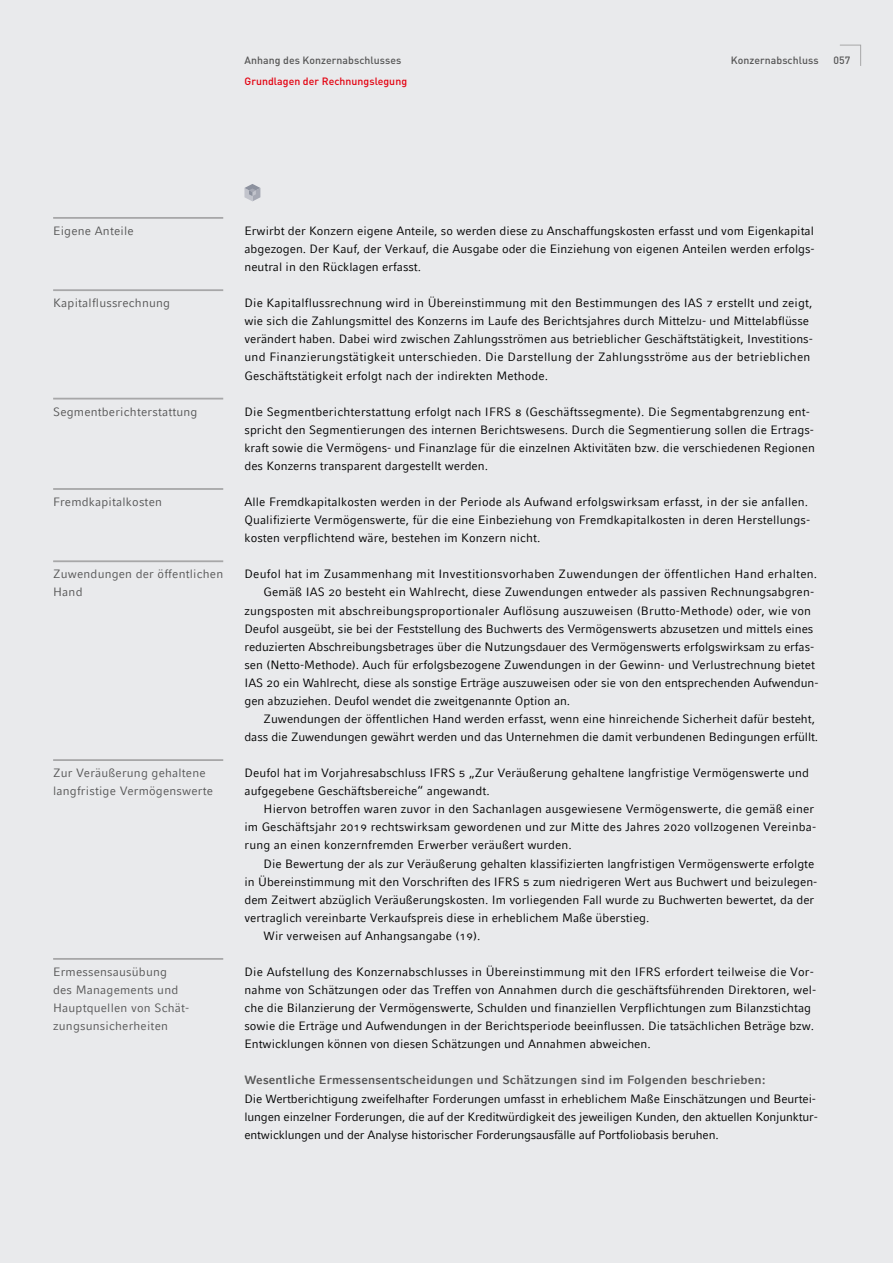
<style>
.page{position:relative;width:893px;height:1263px;background:#e9eaec}
.page>*{position:absolute;margin:0;border:0;box-sizing:border-box;transform-origin:0 0}
.t1{font:12px/18px "Compatil Fact LT Com";color:#000}
.t2{font:12px/18px "Compatil Fact LT Com";letter-spacing:.015em;color:#565656}
.t3{font:12px "Compatil Fact LT Com";letter-spacing:.02em;color:#000}
.t4{font:700 12px "Compatil Fact LT Com";letter-spacing:.015em;color:#565656}
.t5{font:500 10.5px "DINOT";letter-spacing:.005em;color:#565656}
.t6{font:500 10.5px "DINOT";letter-spacing:.005em;color:#e3000f}
.s1{font-family:"Compatil Fact LT Com Rg SC"}
</style>
<div class="page">
<svg style="left:244px;top:184px;width:16px;height:17px"></svg>
<hr style="left:53px;top:217px;width:170px;height:2px;background:#a7a7a8">
<hr style="left:53px;top:289px;width:170px;height:2px;background:#a7a7a8">
<hr style="left:53px;top:398px;width:170px;height:1px;background:#a7a7a8">
<hr style="left:53px;top:488px;width:170px;height:2px;background:#a7a7a8">
<hr style="left:53px;top:560px;width:170px;height:2px;background:#a7a7a8">
<hr style="left:53px;top:759px;width:170px;height:2px;background:#a7a7a8">
<hr style="left:53px;top:958px;width:170px;height:2px;background:#a7a7a8">
<svg style="left:840px;top:44px;width:21px;height:22px"></svg>
<p class="t5" style="left:244px;top:53px;width:158px">Anhang des Konzernabschlusses</p>
<p class="t5" style="left:731px;top:53px;width:89px">Konzernabschluss</p>
<p class="t5" style="left:833px;top:53px;width:18px">057</p>
<p class="t6" style="left:244px;top:74px;width:164px">Grundlagen der Rechnungslegung</p>
<p class="t2" style="left:53px;top:222px;width:82px">Eigene Anteile</p>
<p class="t2" style="left:53px;top:294px;width:118px">Kapitalflussrechnung</p>
<p class="t2" style="left:53px;top:403px;width:146px">Segmentberichterstattung</p>
<p class="t2" style="left:53px;top:493px;width:110px">Fremdkapitalkosten</p>
<p class="t2" style="left:53px;top:565px;width:172px">Zuwendungen der öffentlichen<br>Hand</p>
<p class="t2" style="left:53px;top:764px;width:161px">Zur Veräußerung gehaltene langfristige Vermögenswerte</p>
<p class="t2" style="left:53px;top:963px;width:136px">Ermessensausübung des Managements und<br>Hauptquellen von Schät&shy;zungsunsicherheiten</p>
<p class="t1" style="left:244px;top:222px;width:572px;text-align:justify">Erwirbt der Konzern eigene Anteile, so werden diese zu Anschaffungskosten erfasst und vom Eigenkapital abgezogen. Der Kauf, der Verkauf, die Ausgabe oder die Einziehung von eigenen Anteilen werden erfolgs&shy;neutral in den Rücklagen erfasst.</p>
<p class="t1" style="left:244px;top:294px;width:570px">Die Kapitalflussrechnung wird in Übereinstimmung mit den Bestimmungen des IAS <span class="s1">7</span> erstellt und zeigt, wie sich die Zahlungsmittel des Konzerns im Laufe des Berichtsjahres durch Mittelzu- und Mittelabflüsse verändert haben. Dabei wird zwischen Zahlungsströmen aus betrieblicher Geschäftstätigkeit, Investitions&shy;und Finanzierungstätigkeit unterschieden. Die Darstellung der Zahlungsströme aus der betrieblichen Geschäftstätigkeit erfolgt nach der indirekten Methode.</p>
<p class="t1" style="left:244px;top:403px;width:572px">Die Segmentberichterstattung erfolgt nach IFRS <span class="s1">8</span> (Geschäftssegmente). Die Segmentabgrenzung ent&shy;spricht den Segmentierungen des internen Berichtswesens. Durch die Segmentierung sollen die Ertrags&shy;kraft sowie die Vermögens- und Finanzlage für die einzelnen Aktivitäten bzw. die verschiedenen Regionen des Konzerns transparent dargestellt werden.</p>
<p class="t1" style="left:244px;top:493px;width:567px">Alle Fremdkapitalkosten werden in der Periode als Aufwand erfolgswirksam erfasst, in der sie anfallen.<br>Qualifizierte Vermögenswerte, für die eine Einbeziehung von Fremdkapitalkosten in deren Herstellungs&shy;kosten verpflichtend wäre, bestehen im Konzern nicht.</p>
<p class="t3" style="left:244px;top:567px;width:574px">Deufol hat im Zusammenhang mit Investitionsvorhaben Zuwendungen der öffentlichen Hand erhalten.</p>
<p class="t1" style="left:264px;top:583px;width:552px">Gemäß IAS <span class="s1">20</span> besteht ein Wahlrecht, diese Zuwendungen entweder als passiven Rechnungsabgren-</p>
<p class="t1" style="left:244px;top:601px;width:568px">zungsposten mit abschreibungsproportionaler Auflösung auszuweisen (Brutto-Methode) oder, wie von</p>
<p class="t1" style="left:244px;top:619px;width:570px">Deufol ausgeübt, sie bei der Feststellung des Buchwerts des Vermögenswerts abzusetzen und mittels eines</p>
<p class="t1" style="left:244px;top:637px;width:571px">reduzierten Abschreibungsbetrages über die Nutzungsdauer des Vermögenswerts erfolgswirksam zu erfas-</p>
<p class="t1" style="left:244px;top:656px;width:572px">sen (Netto-Methode). Auch für erfolgsbezogene Zuwendungen in der Gewinn- und Verlustrechnung bietet</p>
<p class="t1" style="left:244px;top:674px;width:576px">IAS <span class="s1">20</span> ein Wahlrecht, diese als sonstige Erträge auszuweisen oder sie von den entsprechenden Aufwendun-</p>
<p class="t1" style="left:244px;top:692px;width:327px">gen abzuziehen. Deufol wendet die zweitgenannte Option an.</p>
<p class="t1" style="left:264px;top:710px;width:553px">Zuwendungen der öffentlichen Hand werden erfasst, wenn eine hinreichende Sicherheit dafür besteht,</p>
<p class="t1" style="left:244px;top:728px;width:575px">dass die Zuwendungen gewährt werden und das Unternehmen die damit verbundenen Bedingungen erfüllt.</p>
<p class="t1" style="left:244px;top:764px;width:566px">Deufol hat im Vorjahresabschluss IFRS <span class="s1">5</span> „Zur Veräußerung gehaltene langfristige Vermögenswerte und aufgegebene Geschäftsbereiche“ angewandt.</p>
<p class="t1" style="left:244px;top:800px;width:573px;text-indent:19px">Hiervon betroffen waren zuvor in den Sachanlagen ausgewiesene Vermögenswerte, die gemäß einer im Geschäftsjahr <span class="s1">2019</span> rechtswirksam gewordenen und zur Mitte des Jahres <span class="s1">2020</span> vollzogenen Vereinba&shy;rung an einen konzernfremden Erwerber veräußert wurden.</p>
<p class="t1" style="left:264px;top:854px;width:552px">Die Bewertung der als zur Veräußerung gehalten klassifizierten langfristigen Vermögenswerte erfolgte</p>
<p class="t1" style="left:244px;top:872px;width:574px">in Übereinstimmung mit den Vorschriften des IFRS <span class="s1">5</span> zum niedrigeren Wert aus Buchwert und beizulegen-</p>
<p class="t1" style="left:244px;top:890px;width:571px">dem Zeitwert abzüglich Veräußerungskosten. Im vorliegenden Fall wurde zu Buchwerten bewertet, da der</p>
<p class="t1" style="left:244px;top:909px;width:406px">vertraglich vereinbarte Verkaufspreis diese in erheblichem Maße überstieg.</p>
<p class="t1" style="left:264px;top:927px;width:218px">Wir verweisen auf Anhangsangabe (<span class="s1">19</span>).</p>
<p class="t1" style="left:244px;top:963px;width:573px">Die Aufstellung des Konzernabschlusses in Übereinstimmung mit den IFRS erfordert teilweise die Vor&shy;nahme von Schätzungen oder das Treffen von Annahmen durch die geschäftsführenden Direktoren, wel&shy;che die Bilanzierung der Vermögenswerte, Schulden und finanziellen Verpflichtungen zum Bilanzstichtag sowie die Erträge und Aufwendungen in der Berichtsperiode beeinflussen. Die tatsächlichen Beträge bzw.<br>Entwicklungen können von diesen Schätzungen und Annahmen abweichen.</p>
<p class="t4" style="left:244px;top:1073px;width:522px">Wesentliche Ermessensentscheidungen und Schätzungen sind im Folgenden beschrieben:</p>
<p class="t1" style="left:244px;top:1089px;width:575px">Die Wertberichtigung zweifelhafter Forderungen umfasst in erheblichem Maße Einschätzungen und Beurtei&shy;lungen einzelner Forderungen, die auf der Kreditwürdigkeit des jeweiligen Kunden, den aktuellen Konjunktur&shy;entwicklungen und der Analyse historischer Forderungsausfälle auf Portfoliobasis beruhen.</p>
</div>
